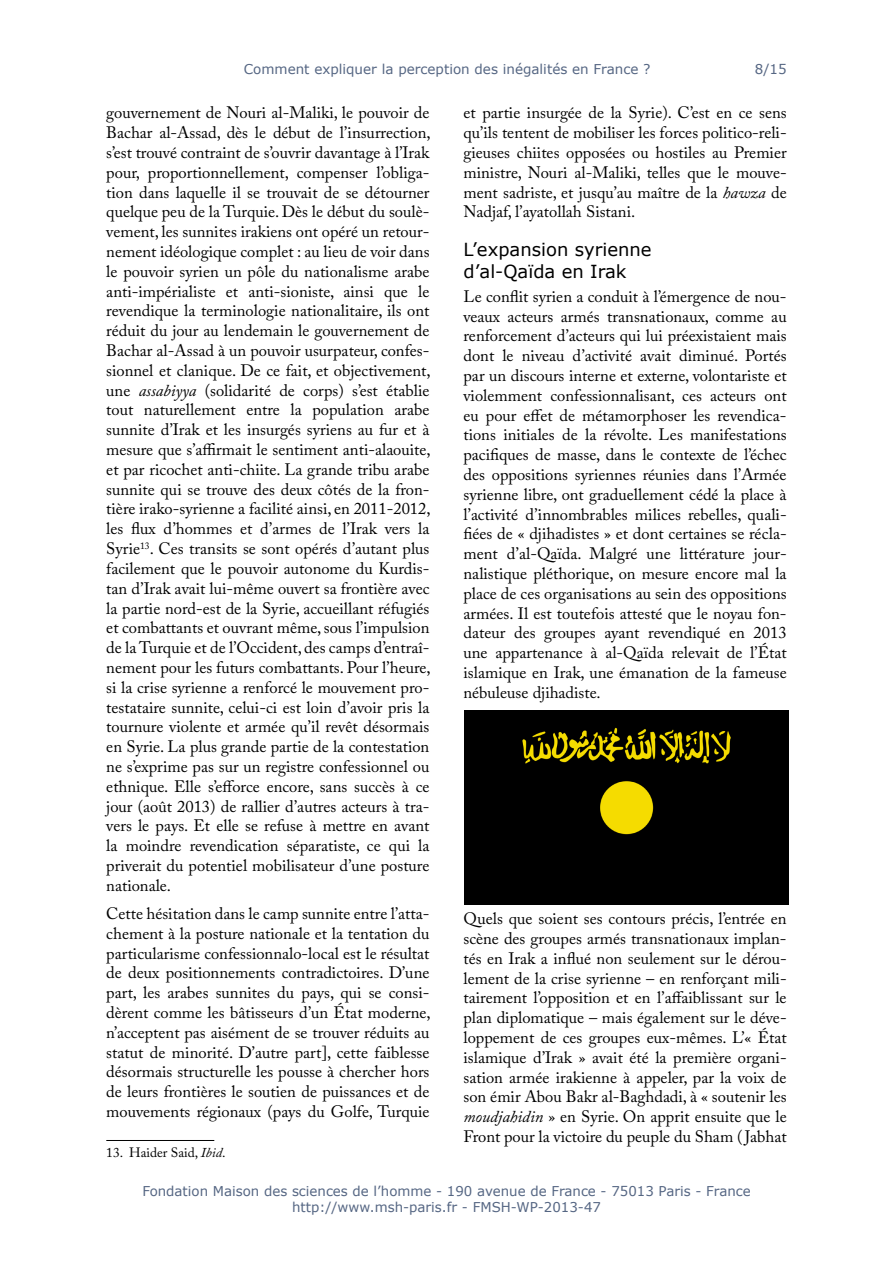
<style>
.page{position:relative;width:893px;height:1263px;background:#fff}
.page>*{position:absolute;margin:0;border:0;box-sizing:border-box;transform-origin:0 0}
.t1{font:18px/21.6px "Verdana";color:#000}
.t2{font:16.5px/19.8px "Adobe Caslon Pro";color:#000;text-align:justify}
.t3{font:13.5px/16.2px "Verdana";color:#556683;text-align:center}
.t4{font:13.5px "Adobe Caslon Pro";color:#000}
.s1{font-style:italic}
</style>
<div class="page">
<hr style="left:106px;top:1140px;width:108px;height:1px;background:#000">
<img style="left:465px;top:710px;width:323px;height:194px">
<p class="t3" style="left:244px;top:61px;width:408px">Comment expliquer la perception des inégalités en France ?</p>
<p class="t3" style="left:755px;top:61px;width:33px">8/15</p>
<p class="t2" style="left:106px;top:103px;width:326px">gouvernement de Nouri al-Maliki, le pouvoir de Bachar al-Assad, dès le début de l’insurrection, s’est trouvé contraint de s’ouvrir davantage à l’Irak pour, proportionnellement, compenser l’obliga&shy;tion dans laquelle il se trouvait de se détourner quelque peu de la Turquie. Dès le début du soulè&shy;vement, les sunnites irakiens ont opéré un retour&shy;nement idéologique complet : au lieu de voir dans le pouvoir syrien un pôle du nationalisme arabe anti-impérialiste et anti-sioniste, ainsi que le revendique la terminologie nationalitaire, ils ont réduit du jour au lendemain le gouvernement de Bachar al-Assad à un pouvoir usurpateur, confes&shy;sionnel et clanique. De ce fait, et objectivement, une <span class="s1">assabiyya</span> (solidarité de corps) s’est établie tout naturellement entre la population arabe sunnite d’Irak et les insurgés syriens au fur et à mesure que s’affirmait le sentiment anti-alaouite, et par ricochet anti-chiite. La grande tribu arabe sunnite qui se trouve des deux côtés de la fron&shy;tière irako-syrienne a facilité ainsi, en 2011-2012, les flux d’hommes et d’armes de l’Irak vers la Syrie<sup>13</sup>. Ces transits se sont opérés d’autant plus facilement que le pouvoir autonome du Kurdis&shy;tan d’Irak avait lui-même ouvert sa frontière avec la partie nord-est de la Syrie, accueillant réfugiés et combattants et ouvrant même, sous l’impulsion de la Turquie et de l’Occident, des camps d’entraî&shy;nement pour les futurs combattants. Pour l’heure, si la crise syrienne a renforcé le mouvement pro&shy;testataire sunnite, celui-ci est loin d’avoir pris la tournure violente et armée qu’il revêt désormais en Syrie. La plus grande partie de la contestation ne s’exprime pas sur un registre confessionnel ou ethnique. Elle s’efforce encore, sans succès à ce jour (août 2013) de rallier d’autres acteurs à tra&shy;vers le pays. Et elle se refuse à mettre en avant la moindre revendication séparatiste, ce qui la priverait du potentiel mobilisateur d’une posture nationale.</p>
<p class="t2" style="left:106px;top:903px;width:326px">Cette hésitation dans le camp sunnite entre l’atta&shy;chement à la posture nationale et la tentation du particularisme confessionnalo-local est le résultat de deux positionnements contradictoires. D’une part, les arabes sunnites du pays, qui se consi&shy;dèrent comme les bâtisseurs d’un État moderne, n’acceptent pas aisément de se trouver réduits au statut de minorité. D’autre part], cette faiblesse désormais structurelle les pousse à chercher hors de leurs frontières le soutien de puissances et de mouvements régionaux (pays du Golfe, Turquie</p>
<p class="t4" style="left:106px;top:1144px;width:121px">13. Haider Said, <span class="s1">Ibid</span>.</p>
<p class="t2" style="left:463px;top:103px;width:325px">et partie insurgée de la Syrie). C’est en ce sens qu’ils tentent de mobiliser les forces politico-reli&shy;gieuses chiites opposées ou hostiles au Premier ministre, Nouri al-Maliki, telles que le mouve&shy;ment sadriste, et jusqu’au maître de la <span class="s1">hawza</span> de Nadjaf, l’ayatollah Sistani.</p>
<p class="t1" style="left:463px;top:239px;width:190px">L’expansion syrienne d’al-Qaïda en Irak</p>
<p class="t2" style="left:463px;top:286px;width:325px">Le conflit syrien a conduit à l’émergence de nou&shy;veaux acteurs armés transnationaux, comme au renforcement d’acteurs qui lui préexistaient mais dont le niveau d’activité avait diminué. Portés par un discours interne et externe, volontariste et violemment confessionnalisant, ces acteurs ont eu pour effet de métamorphoser les revendica&shy;tions initiales de la révolte. Les manifestations pacifiques de masse, dans le contexte de l’échec des oppositions syriennes réunies dans l’Armée syrienne libre, ont graduellement cédé la place à l’activité d’innombrables milices rebelles, quali&shy;fiées de « djihadistes » et dont certaines se récla&shy;ment d’al-Qaïda. Malgré une littérature jour&shy;nalistique pléthorique, on mesure encore mal la place de ces organisations au sein des oppositions armées. Il est toutefois attesté que le noyau fon&shy;dateur des groupes ayant revendiqué en 2013 une appartenance à al-Qaïda relevait de l’État islamique en Irak, une émanation de la fameuse nébuleuse djihadiste.</p>
<p class="t2" style="left:463px;top:908px;width:325px">Quels que soient ses contours précis, l’entrée en scène des groupes armés transnationaux implan&shy;tés en Irak a influé non seulement sur le dérou&shy;lement de la crise syrienne – en renforçant mili&shy;tairement l’opposition et en l’affaiblissant sur le plan diplomatique – mais également sur le déve&shy;loppement de ces groupes eux-mêmes. L’« État islamique d’Irak » avait été la première organi&shy;sation armée irakienne à appeler, par la voix de son émir Abou Bakr al-Baghdadi, à « soutenir les <span class="s1">moudjahidin</span> » en Syrie. On apprit ensuite que le Front pour la victoire du peuple du Sham ( Jabhat</p>
<p class="t3" style="left:142px;top:1182px;width:610px">Fondation Maison des sciences de l’homme - 190 avenue de France - 75013 Paris - France http://www.msh-paris.fr - FMSH-WP-2013-47</p>
</div>
